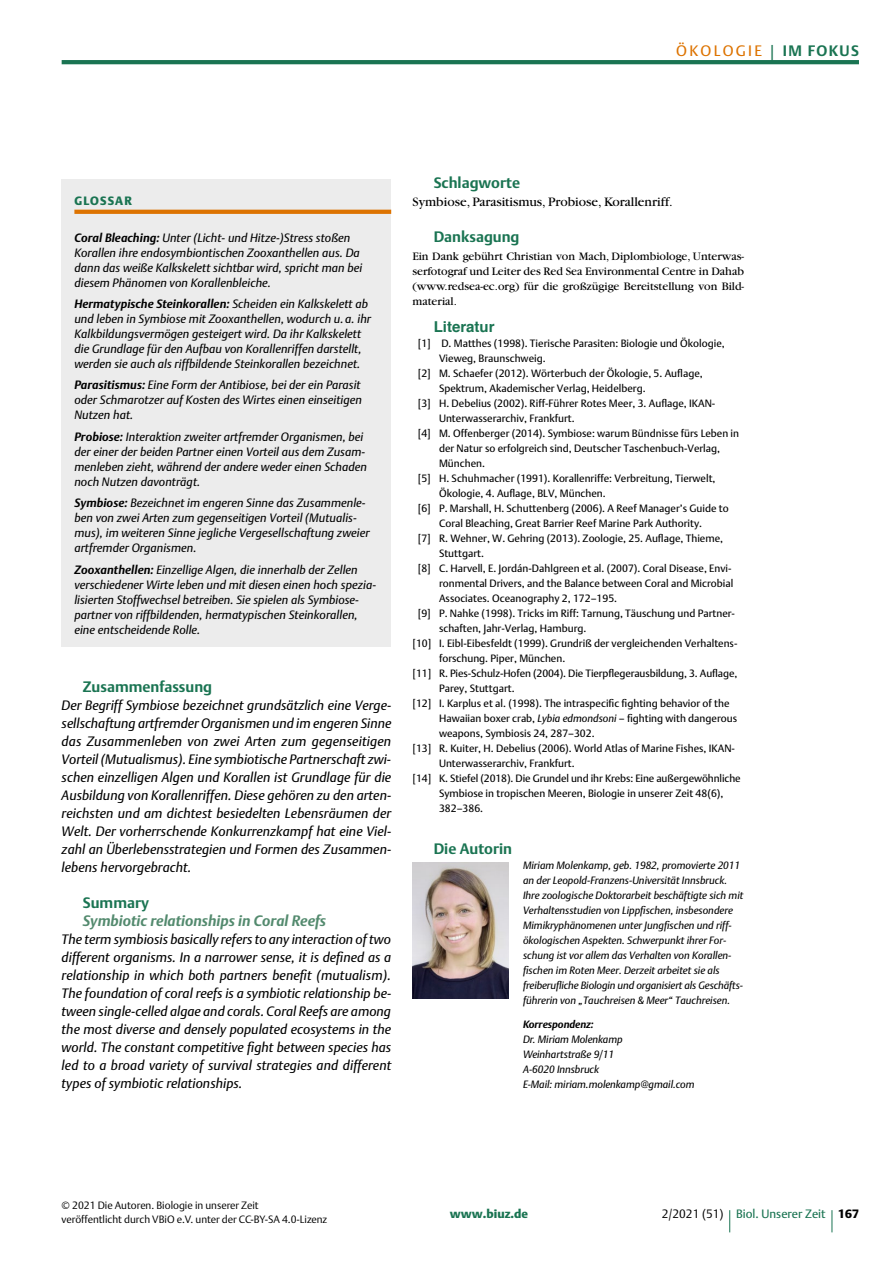
<style>
.page{position:relative;width:893px;height:1263px;background:#fff}
.page>*{position:absolute;margin:0;border:0;box-sizing:border-box;transform-origin:0 0}
.t1{font:700 15px "DTL Argo T";color:#1a7452}
.t2{font:italic 700 15px "DTL Argo T";color:#538a6e}
.t3{font:15px "DTL Argo T";letter-spacing:.15em;color:#dd7300}
.t4{font:700 15px "Helvetica";color:#1a7452}
.t5{font:italic 13.5px/18px "DTL Argo T";letter-spacing:.005em;color:#000;text-align:justify}
.t6{font:13.5px "Garamond";color:#000}
.t7{font:italic 12px/15px "DTL Argo T";letter-spacing:.005em;color:#000}
.t8{font:12px/15px "Garamond";color:#000;text-align:justify}
.t9{font:12px "DTL Argo T";color:#1a7452}
.t10{font:12px "DTL Argo T Black";color:#1a7452}
.t11{font:12px "DTL Argo T Black";letter-spacing:.095em;color:#1a7452}
.t12{font:10.5px "DTL Argo T";color:#000}
.t13{font:italic 10.5px/15px "DTL Argo T";color:#000}
.t14{font:10.5px/13.5px "DTL Argo T Light";color:#000}
.t15{font:italic 700 10.5px "DTL Argo T";letter-spacing:-.005em;color:#000}
.s1{font-family:"Helvetica Neue";font-weight:300;font-size:24.75px;color:#1a7452}
.s2{font-weight:700;color:#1a7452}
.s3{font-weight:700}
.s4{font-style:italic}
.s5{font-family:"DTL Argo T Light";color:#000}
.s6{font-family:"DTL Argo T Black";color:#000}
</style>
<div class="page">
<svg style="left:729px;top:1210px;width:1px;height:22px"></svg>
<svg style="left:832px;top:1210px;width:1px;height:22px"></svg>
<hr style="left:62px;top:60px;width:797px;height:4px;background:#1a7452">
<img style="left:412px;top:863px;width:96px;height:136px">
<div style="left:62px;top:179px;width:329px;height:467px;background:#ececec"></div>
<svg style="left:74px;top:210px;width:317px;height:4px"></svg>
<h1 class="t3" style="left:676px;top:42px;width:184px">ÖKOLOGIE <span class="s1">|</span> <span class="s2">IM FOKUS</span></h1>
<p class="t11" style="left:74px;top:194px;width:59px">GLOSSAR</p>
<p class="t7" style="left:74px;top:230px;width:289px"><span class="s3">Coral Bleaching:</span> Unter (Licht- und Hitze-)Stress stoßen Korallen ihre endosymbiontischen Zooxanthellen aus. Da dann das weiße Kalkskelett sichtbar wird, spricht man bei diesem Phänomen von Korallenbleiche.</p>
<p class="t7" style="left:74px;top:296px;width:298px"><span class="s3">Hermatypische Steinkorallen:</span> Scheiden ein Kalkskelett ab und leben in Symbiose mit Zooxanthellen, wodurch u. a. ihr Kalkbildungsvermögen gesteigert wird. Da ihr Kalkskelett die Grundlage für den Aufbau von Korallenriffen darstellt, werden sie auch als riffbildende Steinkorallen bezeichnet.</p>
<p class="t7" style="left:74px;top:378px;width:289px;text-align:justify"><span class="s3">Parasitismus:</span> Eine Form der Antibiose, bei der ein Parasit oder Schmarotzer auf Kosten des Wirtes einen einseitigen Nutzen hat.</p>
<p class="t7" style="left:74px;top:429px;width:294px"><span class="s3">Probiose:</span> Interaktion zweiter artfremder Organismen, bei der einer der beiden Partner einen Vorteil aus dem Zusam&shy;menleben zieht, während der andere weder einen Schaden noch Nutzen davonträgt.</p>
<p class="t7" style="left:74px;top:495px;width:297px"><span class="s3">Symbiose:</span> Bezeichnet im engeren Sinne das Zusammenle&shy;ben von zwei Arten zum gegenseitigen Vorteil (Mutualis&shy;mus), im weiteren Sinne jegliche Vergesellschaftung zweier artfremder Organismen.</p>
<p class="t7" style="left:74px;top:562px;width:303px"><span class="s3">Zooxanthellen:</span> Einzellige Algen, die innerhalb der Zellen verschiedener Wirte leben und mit diesen einen hoch spezia&shy;lisierten Stoffwechsel betreiben. Sie spielen als Symbiose&shy;partner von riffbildenden, hermatypischen Steinkorallen, eine entscheidende Rolle.</p>
<h1 class="t1" style="left:83px;top:678px;width:131px">Zusammenfassung</h1>
<p class="t5" style="left:62px;top:696px;width:331px">Der Begriff Symbiose bezeichnet grundsätzlich eine Verge&shy;sellschaftung artfremder Organismen und im engeren Sinne das Zusammenleben von zwei Arten zum gegenseitigen Vorteil (Mutualismus). Eine symbiotische Partnerschaft zwi&shy;schen einzelligen Algen und Korallen ist Grundlage für die Ausbildung von Korallenriffen. Diese gehören zu den arten&shy;reichsten und am dichtest besiedelten Lebensräumen der Welt. Der vorherrschende Konkurrenzkampf hat eine Viel&shy;zahl an Überlebensstrategien und Formen des Zusammen&shy;lebens hervorgebracht.</p>
<h1 class="t1" style="left:83px;top:894px;width:68px">Summary</h1>
<h1 class="t2" style="left:83px;top:912px;width:245px">Symbiotic relationships in Coral Reefs</h1>
<p class="t5" style="left:62px;top:930px;width:331px">The term symbiosis basically refers to any interaction of two different organisms. In a narrower sense, it is defined as a relationship in which both partners benefit (mutualism).<br>The foundation of coral reefs is a symbiotic relationship be&shy;tween single-celled algae and corals. Coral Reefs are among the most diverse and densely populated ecosystems in the world. The constant competitive fight between species has led to a broad variety of survival strategies and different types of symbiotic relationships.</p>
<h1 class="t1" style="left:434px;top:174px;width:88px">Schlagworte</h1>
<p class="t6" style="left:412px;top:195px;width:262px">Symbiose, Parasitismus, Probiose, Korallenriff.</p>
<h1 class="t1" style="left:434px;top:228px;width:87px">Danksagung</h1>
<p class="t8" style="left:412px;top:249px;width:333px">Ein Dank gebührt Christian von Mach, Diplombiologe, Unterwas&shy;serfotograf und Leiter des Red Sea Environmental Centre in Dahab (www.redsea-ec.org) für die großzügige Bereitstellung von Bild&shy;material.</p>
<h1 class="t4" style="left:434px;top:315px;width:62px">Literatur</h1>
<p class="t12" style="left:418px;top:337px;width:309px">[1] D. Matthes (1998). Tierische Parasiten: Biologie und Ökologie,</p>
<p class="t12" style="left:439px;top:352px;width:108px">Vieweg, Braunschweig.</p>
<p class="t12" style="left:418px;top:367px;width:287px">[2] M. Schaefer (2012). Wörterbuch der Ökologie, 5. Auflage,</p>
<p class="t12" style="left:439px;top:382px;width:208px">Spektrum, Akademischer Verlag, Heidelberg.</p>
<p class="t12" style="left:418px;top:397px;width:299px">[3] H. Debelius (2002). Riff-Führer Rotes Meer, 3. Auflage, IKAN-</p>
<p class="t12" style="left:439px;top:412px;width:137px">Unterwasserarchiv, Frankfurt.</p>
<p class="t12" style="left:418px;top:427px;width:323px">[4] M. Offenberger (2014). Symbiose: warum Bündnisse fürs Leben in</p>
<p class="t12" style="left:439px;top:442px;width:283px">der Natur so erfolgreich sind, Deutscher Taschenbuch-Verlag,</p>
<p class="t12" style="left:439px;top:457px;width:47px">München.</p>
<p class="t12" style="left:418px;top:472px;width:299px">[5] H. Schuhmacher (1991). Korallenriffe: Verbreitung, Tierwelt,</p>
<p class="t12" style="left:439px;top:487px;width:168px">Ökologie, 4. Auflage, BLV, München.</p>
<p class="t12" style="left:418px;top:502px;width:312px">[6] P. Marshall, H. Schuttenberg (2006). A Reef Manager’s Guide to</p>
<p class="t12" style="left:439px;top:517px;width:265px">Coral Bleaching, Great Barrier Reef Marine Park Authority.</p>
<p class="t12" style="left:418px;top:532px;width:307px">[7] R. Wehner, W. Gehring (2013). Zoologie, 25. Auflage, Thieme,</p>
<p class="t12" style="left:439px;top:547px;width:46px">Stuttgart.</p>
<p class="t12" style="left:418px;top:562px;width:315px">[8] C. Harvell, E. Jordán-Dahlgreen et al. (2007). Coral Disease, Envi-</p>
<p class="t12" style="left:439px;top:577px;width:296px">ronmental Drivers, and the Balance between Coral and Microbial</p>
<p class="t12" style="left:439px;top:592px;width:180px">Associates. Oceanography 2, 172–195.</p>
<p class="t12" style="left:418px;top:607px;width:319px">[9] P. Nahke (1998). Tricks im Riff: Tarnung, Täuschung und Partner-</p>
<p class="t12" style="left:439px;top:622px;width:149px">schaften, Jahr-Verlag, Hamburg.</p>
<p class="t12" style="left:412px;top:637px;width:326px">[10] I. Eibl-Eibesfeldt (1999). Grundriß der vergleichenden Verhaltens-</p>
<p class="t12" style="left:439px;top:652px;width:128px">forschung. Piper, München.</p>
<p class="t12" style="left:412px;top:667px;width:326px">[11] R. Pies-Schulz-Hofen (2004). Die Tierpflegerausbildung, 3. Auflage,</p>
<p class="t12" style="left:439px;top:682px;width:77px">Parey, Stuttgart.</p>
<p class="t12" style="left:412px;top:697px;width:318px">[12] I. Karplus et al. (1998). The intraspecific fighting behavior of the</p>
<p class="t12" style="left:439px;top:712px;width:300px">Hawaiian boxer crab, <span class="s4">Lybia edmondsoni</span> – fighting with dangerous</p>
<p class="t12" style="left:439px;top:727px;width:157px">weapons, Symbiosis 24, 287–302.</p>
<p class="t12" style="left:412px;top:742px;width:324px">[13] R. Kuiter, H. Debelius (2006). World Atlas of Marine Fishes, IKAN-</p>
<p class="t12" style="left:439px;top:757px;width:137px">Unterwasserarchiv, Frankfurt.</p>
<p class="t12" style="left:412px;top:772px;width:330px">[14] K. Stiefel (2018). Die Grundel und ihr Krebs: Eine außergewöhnliche</p>
<p class="t12" style="left:439px;top:787px;width:286px">Symbiose in tropischen Meeren, Biologie in unserer Zeit 48(6),</p>
<p class="t12" style="left:439px;top:802px;width:46px">382–386.</p>
<h1 class="t1" style="left:434px;top:840px;width:80px">Die Autorin</h1>
<p class="t13" style="left:523px;top:858px;width:222px">Miriam Molenkamp, geb. 1982, promovierte 2011 an der Leopold-Franzens-Universität Innsbruck.<br>Ihre zoologische Doktorarbeit beschäftigte sich mit Verhaltensstudien von Lippfischen, insbesondere Mimikryphänomenen unter Jungfischen und riff&shy;ökologischen Aspekten. Schwerpunkt ihrer For&shy;schung ist vor allem das Verhalten von Korallen&shy;fischen im Roten Meer. Derzeit arbeitet sie als freiberufliche Biologin und organisiert als Geschäfts&shy;führerin von „Tauchreisen &amp; Meer“ Tauchreisen.</p>
<p class="t15" style="left:523px;top:1018px;width:72px">Korrespondenz:</p>
<p class="t13" style="left:523px;top:1031px;width:173px">Dr. Miriam Molenkamp<br>Weinhartstraße 9/11<br>A-6020 Innsbruck<br>E-Mail: miriam.molenkamp@gmail.com</p>
<p class="t14" style="left:62px;top:1199px;width:267px">© 2021 Die Autoren. Biologie in unserer Zeit<br>veröffentlicht durch VBiO e.V. unter der CC-BY-SA 4.0-Lizenz</p>
<p class="t10" style="left:450px;top:1207px;width:80px">www.biuz.de</p>
<p class="t9" style="left:662px;top:1207px;width:199px"><span class="s5">2/2021 (51)</span> Biol. Unserer Zeit <span class="s6">167</span></p>
</div>
